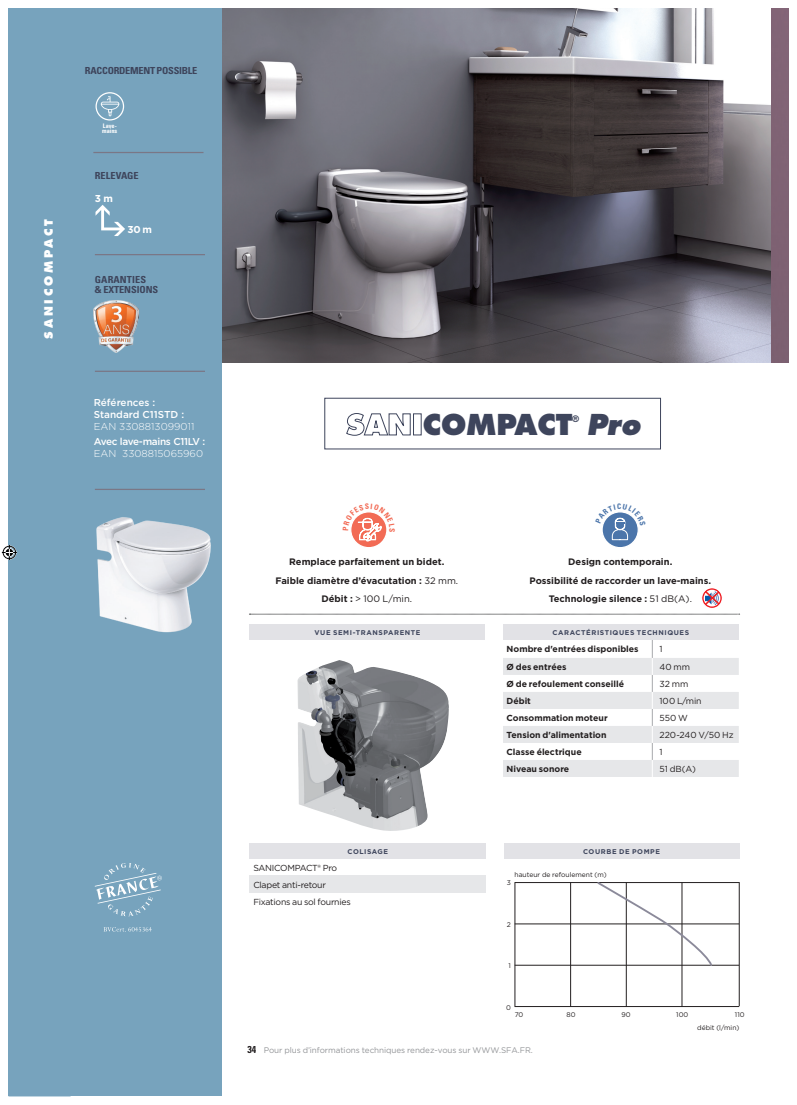
<style>
.page{position:relative;width:797px;height:1105px;background:#fff}
.page>*{position:absolute;margin:0;border:0;box-sizing:border-box;transform-origin:0 0}
.t1{font:800 28px "Futura";letter-spacing:-.005em;color:#3e455c}
.t2{font:italic 800 28px "Futura";color:#3e455c}
.t3{font:800 11.25px "Futura";letter-spacing:.25em;color:#fff}
.t4{font:500 10px/12px "Gotham";letter-spacing:-.015em;color:#fff}
.t5{font:300 10px "Gotham";color:#fff}
.t6{font:700 10px "Gotham";color:#fff}
.t7{font:700 condensed 9.75px/10px "Univers";letter-spacing:-.005em;color:#3e455c;scale:1.06 1}
.t8{font:700 condensed 9.75px "Univers";letter-spacing:-.025em;color:#3e455c;scale:1.06 1}
.t9{font:700 9.38px/18.4px "Gotham";color:#231f20;text-align:center}
.t10{font:700 8.75px "Gotham";color:#231f20}
.t11{font:8.75px/17px "Gotham";letter-spacing:-.03em;color:#231f20}
.t12{font:8.75px "Gotham";color:#231f20}
.t13{font:800 8.75px "Futura";color:#3e455c}
.t14{font:8.12px "Gotham";letter-spacing:-.01em;color:#939598}
.t15{font:700 6.88px "Gotham";letter-spacing:.08em;color:#3e455c}
.t16{font:6.75px "Gotham";color:#231f20}
.t17{font:700 condensed 6.25px/5px "Univers";letter-spacing:-.005em;color:#fff}
.s1{font-weight:400}
.s2{font-family:"Univers";font-weight:700;font-stretch:condensed;font-size:10px;color:#231f20}
</style>
<div class="page">
<div style="left:9px;top:9px;width:213px;height:1087px;background:#77a3bd"></div>
<div style="left:770px;top:9px;width:18px;height:354px;background:#7f6274"></div>
<svg style="left:222px;top:9px;width:548px;height:354px;background:#6a686f"></svg>
<svg style="left:95px;top:205px;width:30px;height:31px"></svg>
<img style="left:94px;top:300px;width:44px;height:53px">
<hr style="left:93px;top:152px;width:110px;height:1px;background:#7a7786">
<hr style="left:95px;top:254px;width:110px;height:1px;background:#7a7786">
<hr style="left:95px;top:371px;width:110px;height:1px;background:#7a7786">
<hr style="left:95px;top:489px;width:110px;height:1px;background:#7a7786">
<svg style="left:104px;top:927px;width:48px;height:5px"></svg>
<svg style="left:95px;top:863px;width:67px;height:53px"></svg>
<div style="left:95px;top:92px;width:29px;height:29px;border:1px solid #fff;border-radius:50%"></div>
<svg style="left:101px;top:96px;width:18px;height:20px"></svg>
<svg style="left:503px;top:640px;width:235px;height:137px"></svg>
<div style="left:324px;top:398px;width:337px;height:51px;border:1px solid #3e455c"></div>
<svg style="left:346px;top:413px;width:65px;height:23px"></svg>
<div style="left:413px;top:413px;width:8px;height:22px;border:1px solid #3e455c"></div>
<svg style="left:250px;top:892px;width:236px;height:1px"></svg>
<div style="left:250px;top:875px;width:236px;height:17px;background:#e6e7e9"></div>
<div style="left:250px;top:843px;width:236px;height:16px;background:#e2e2e6"></div>
<div style="left:503px;top:624px;width:235px;height:16px;background:#e2e2e6"></div>
<div style="left:503px;top:843px;width:236px;height:16px;background:#e2e2e6"></div>
<svg style="left:249px;top:614px;width:490px;height:1px"></svg>
<hr style="left:739px;top:882px;width:1px;height:124px;background:#231f20">
<hr style="left:514px;top:882px;width:1px;height:125px;background:#231f20">
<hr style="left:514px;top:965px;width:225px;height:1px;background:#231f20">
<hr style="left:514px;top:924px;width:225px;height:1px;background:#231f20">
<hr style="left:514px;top:1006px;width:225px;height:1px;background:#231f20">
<hr style="left:626px;top:882px;width:1px;height:125px;background:#231f20">
<hr style="left:570px;top:882px;width:1px;height:125px;background:#231f20">
<hr style="left:681px;top:882px;width:1px;height:125px;background:#231f20">
<hr style="left:515px;top:882px;width:224px;height:1px;background:#231f20">
<svg style="left:596px;top:882px;width:117px;height:85px"></svg>
<img style="left:297px;top:660px;width:152px;height:171px">
<svg style="left:351px;top:512px;width:36px;height:36px"></svg>
<div style="left:350px;top:511px;width:37px;height:37px;border:1px solid #fff;border-radius:50%"></div>
<svg style="left:602px;top:512px;width:36px;height:36px"></svg>
<div style="left:601px;top:511px;width:38px;height:37px;border:1px solid #fff;border-radius:50%"></div>
<svg style="left:702px;top:588px;width:20px;height:20px"></svg>
<div style="left:249px;top:624px;width:236px;height:16px;background:#e2e2e6"></div>
<img style="left:96px;top:517px;width:115px;height:116px">
<svg style="left:2px;top:545px;width:15px;height:15px"></svg>
<div style="left:780px;top:545px;width:14px;height:14px;border:2px solid #fff;border-radius:50%"></div>
<svg style="left:350px;top:511px;width:37px;height:34px"></svg>
<svg style="left:601px;top:511px;width:38px;height:30px"></svg>
<p class="t3" style="left:42px;top:338px;width:121px;rotate:-90deg">SANICOMPACT</p>
<p class="t8" style="left:85px;top:65px;width:108px">RACCORDEMENT POSSIBLE</p>
<p class="t17" style="left:102px;top:123px;width:17px">Lave&shy;mains</p>
<p class="t7" style="left:95px;top:171px;width:43px">RELEVAGE</p>
<p class="t6" style="left:95px;top:191px;width:20px">3 m</p>
<p class="t6" style="left:127px;top:222px;width:26px">30 m</p>
<p class="t7" style="left:95px;top:274px;width:61px">GARANTIES<br>&amp; EXTENSIONS</p>
<p class="t4" style="left:94px;top:396px;width:92px">Références :<br>Standard C11STD :</p>
<p class="t5" style="left:94px;top:420px;width:102px">EAN 3308813099011</p>
<p class="t4" style="left:94px;top:435px;width:113px">Avec lave-mains C11LV :</p>
<p class="t5" style="left:94px;top:447px;width:111px">EAN 3308815065960</p>
<h1 class="t1" style="left:423px;top:407px;width:151px">COMPACT</h1>
<p class="t13" style="left:572px;top:413px;width:8px">®</p>
<h1 class="t2" style="left:586px;top:407px;width:55px">Pro</h1>
<p class="t9" style="left:275px;top:553px;width:184px">Remplace parfaitement un bidet.<br>Faible diamètre d’évacutation : <span class="s1">32 mm.<br></span>Débit : <span class="s1">&gt; 100 L/min.</span></p>
<p class="t9" style="left:529px;top:553px;width:183px">Design contemporain.<br>Possibilité de raccorder un lave-mains.<br>Technologie silence : <span class="s1">51 dB(A).</span></p>
<p class="t15" style="left:314px;top:628px;width:107px">VUE SEMI-TRANSPARENTE</p>
<p class="t15" style="left:347px;top:846px;width:42px">COLISAGE</p>
<p class="t11" style="left:253px;top:859px;width:99px">SANICOMPACT® Pro<br>Clapet anti-retour<br>Fixations au sol fournies</p>
<p class="t15" style="left:552px;top:628px;width:138px">CARACTÉRISTIQUES TECHNIQUES</p>
<p class="t10" style="left:506px;top:643px;width:134px">Nombre d'entrées disponibles</p>
<p class="t11" style="left:659px;top:640px;width:5px">1</p>
<p class="t10" style="left:506px;top:661px;width:61px">Ø des entrées</p>
<p class="t11" style="left:659px;top:658px;width:32px">40 mm</p>
<p class="t10" style="left:506px;top:678px;width:119px">Ø de refoulement conseillé</p>
<p class="t11" style="left:659px;top:675px;width:30px">32 mm</p>
<p class="t10" style="left:506px;top:695px;width:26px">Débit</p>
<p class="t11" style="left:659px;top:692px;width:44px">100 L/min</p>
<p class="t10" style="left:506px;top:712px;width:103px">Consommation moteur</p>
<p class="t11" style="left:659px;top:709px;width:30px">550 W</p>
<p class="t10" style="left:506px;top:729px;width:101px">Tension d'alimentation</p>
<p class="t12" style="left:659px;top:729px;width:76px">220-240 V/50 Hz</p>
<p class="t10" style="left:506px;top:746px;width:77px">Classe électrique</p>
<p class="t11" style="left:659px;top:743px;width:5px">1</p>
<p class="t10" style="left:506px;top:763px;width:64px">Niveau sonore</p>
<p class="t11" style="left:659px;top:760px;width:38px">51 dB(A)</p>
<p class="t15" style="left:583px;top:846px;width:78px">COURBE DE POMPE</p>
<p class="t16" style="left:514px;top:870px;width:94px">hauteur de refoulement (m)</p>
<p class="t16" style="left:507px;top:879px;width:6px">3</p>
<p class="t16" style="left:507px;top:920px;width:6px">2</p>
<p class="t16" style="left:508px;top:962px;width:4px">1</p>
<p class="t16" style="left:506px;top:1003px;width:6px">0</p>
<p class="t16" style="left:514px;top:1010px;width:10px">70</p>
<p class="t16" style="left:566px;top:1010px;width:11px">80</p>
<p class="t16" style="left:621px;top:1010px;width:11px">90</p>
<p class="t16" style="left:676px;top:1010px;width:14px">100</p>
<p class="t16" style="left:735px;top:1010px;width:11px">110</p>
<p class="t16" style="left:697px;top:1023px;width:44px">débit (l/min)</p>
<p class="t14" style="left:247px;top:1045px;width:287px"><span class="s2">34</span> Pour plus d’informations techniques rendez-vous sur WWW.SFA.FR.</p>
</div>
